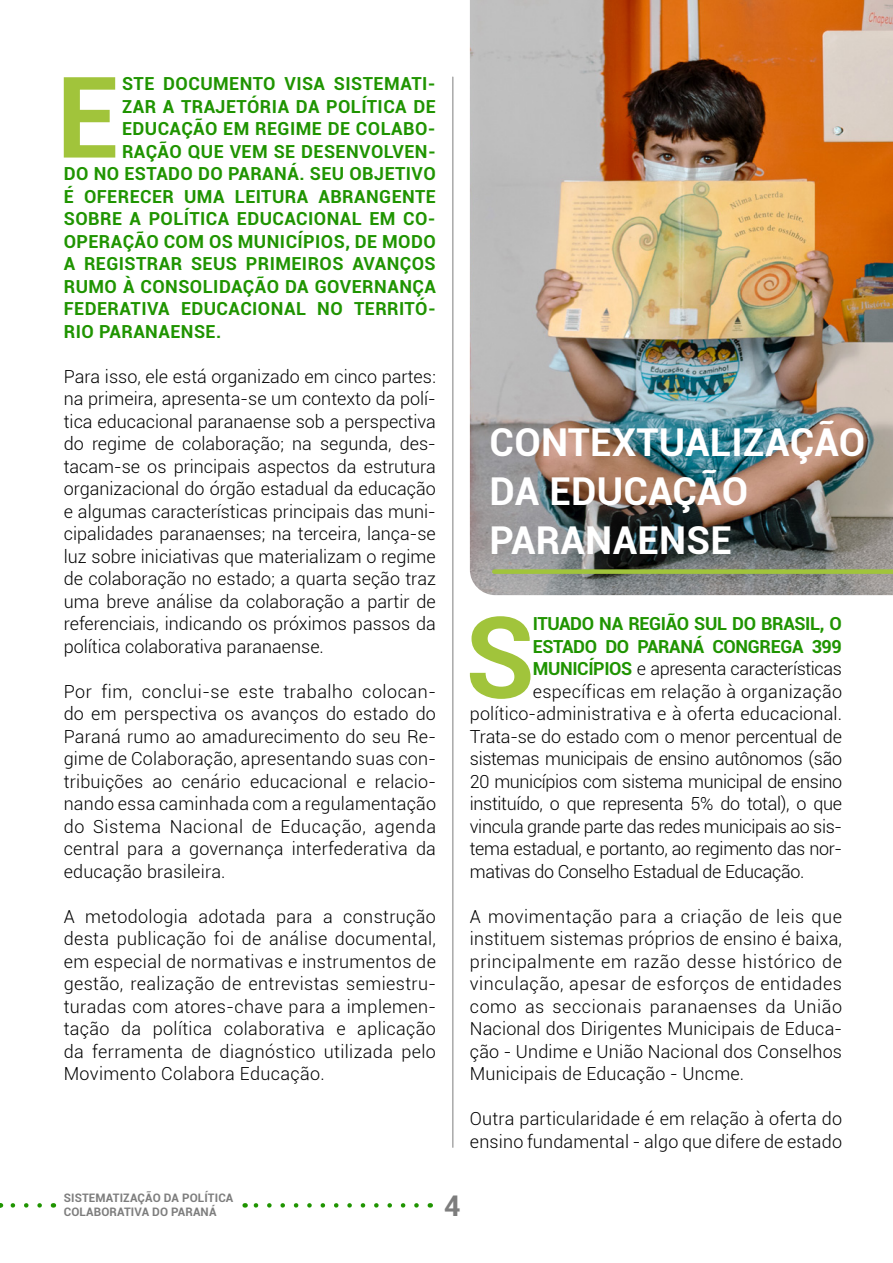
<style>
.page{position:relative;width:893px;height:1263px;background:#fff}
.page>*{position:absolute;margin:0;border:0;box-sizing:border-box;transform-origin:0 0}
.t1{font:700 112.95px "Roboto";color:#a1c43b}
.t2{font:700 38.4px/49.2px "Roboto";letter-spacing:.005em;color:#fff}
.t3{font:700 28.5px "Roboto";color:#7d7d7d}
.t4{font:300 18px/22.5px "Roboto";color:#000;text-align:justify}
.t5{font:700 18px "Roboto";letter-spacing:.025em;color:#1f9400}
.t6{font:300 18px "Roboto";letter-spacing:-.02em;color:#000}
.t7{font:700 18px "Roboto";letter-spacing:-.02em;color:#1f9400}
.t8{font:300 18px "Roboto";letter-spacing:.02em;color:#000}
.t9{font:700 11.7px/14.1px "Roboto";letter-spacing:.01em;color:#7d7d7d}
.s1{font-weight:700;color:#1f9400}
</style>
<div class="page">
<hr style="left:452px;top:77px;width:1px;height:1070px;background:#7d7d7d">
<svg style="left:245px;top:1203px;width:172px;height:4px"></svg>
<svg style="left:0;top:1203px;width:40px;height:4px"></svg>
<img style="left:470px;top:0;width:423px;height:595px">
<div style="left:494px;top:569px;width:399px;height:5px;background:#a1c43b"></div>
<h1 class="t1" style="left:56px;top:38px;width:64px">E</h1>
<p class="t5" style="left:122px;top:71px;width:315px">STE DOCUMENTO VISA SISTEMATI-</p>
<p class="t5" style="left:122px;top:93px;width:315px">ZAR A TRAJETÓRIA DA POLÍTICA DE</p>
<p class="t5" style="left:122px;top:116px;width:315px">EDUCAÇÃO EM REGIME DE COLABO-</p>
<p class="t5" style="left:122px;top:138px;width:315px">RAÇÃO QUE VEM SE DESENVOLVEN-</p>
<p class="t5" style="left:64px;top:161px;width:373px">DO NO ESTADO DO PARANÁ. SEU OBJETIVO</p>
<p class="t5" style="left:64px;top:183px;width:374px">É OFERECER UMA LEITURA ABRANGENTE</p>
<p class="t5" style="left:64px;top:206px;width:374px">SOBRE A POLÍTICA EDUCACIONAL EM CO-</p>
<p class="t5" style="left:64px;top:228px;width:374px">OPERAÇÃO COM OS MUNICÍPIOS, DE MODO</p>
<p class="t5" style="left:64px;top:251px;width:373px">A REGISTRAR SEUS PRIMEIROS AVANÇOS</p>
<p class="t5" style="left:64px;top:273px;width:374px">RUMO À CONSOLIDAÇÃO DA GOVERNANÇA</p>
<p class="t5" style="left:64px;top:296px;width:374px">FEDERATIVA EDUCACIONAL NO TERRITÓ-</p>
<p class="t5" style="left:64px;top:318px;width:159px">RIO PARANAENSE.</p>
<p class="t4" style="left:64px;top:364px;width:374px">Para isso, ele está organizado em cinco partes: na primeira, apresenta-se um contexto da polí&shy;tica educacional paranaense sob a perspectiva do regime de colaboração; na segunda, des&shy;tacam-se os principais aspectos da estrutura organizacional do órgão estadual da educação e algumas características principais das muni&shy;cipalidades paranaenses; na terceira, lança-se luz sobre iniciativas que materializam o regime de colaboração no estado; a quarta seção traz uma breve análise da colaboração a partir de referenciais, indicando os próximos passos da política colaborativa paranaense.</p>
<p class="t4" style="left:64px;top:679px;width:374px">Por fim, conclui-se este trabalho colocan&shy;do em perspectiva os avanços do estado do Paraná rumo ao amadurecimento do seu Re&shy;gime de Colaboração, apresentando suas con&shy;tribuições ao cenário educacional e relacio&shy;nando essa caminhada com a regulamentação do Sistema Nacional de Educação, agenda central para a governança interfederativa da educação brasileira.</p>
<p class="t4" style="left:64px;top:904px;width:374px">A metodologia adotada para a construção desta publicação foi de análise documental, em especial de normativas e instrumentos de gestão, realização de entrevistas semiestru&shy;turadas com atores-chave para a implemen&shy;tação da política colaborativa e aplicação da ferramenta de diagnóstico utilizada pelo Movimento Colabora Educação.</p>
<h2 class="t2" style="left:490px;top:416px;width:377px">CONTEXTUALIZAÇÃO<br>DA EDUCAÇÃO<br>PARANAENSE</h2>
<h1 class="t1" style="left:465px;top:578px;width:71px">S</h1>
<p class="t7" style="left:533px;top:611px;width:311px">ITUADO NA REGIÃO SUL DO BRASIL, O</p>
<p class="t7" style="left:533px;top:634px;width:311px">ESTADO DO PARANÁ CONGREGA 399</p>
<p class="t6" style="left:533px;top:656px;width:311px"><span class="s1">MUNICÍPIOS</span> e apresenta características</p>
<p class="t8" style="left:533px;top:679px;width:311px">específicas em relação à organização</p>
<p class="t4" style="left:470px;top:702px;width:374px">político-administrativa e à oferta educacional.</p>
<p class="t4" style="left:470px;top:724px;width:374px">Trata-se do estado com o menor percentual de</p>
<p class="t6" style="left:470px;top:746px;width:374px">sistemas municipais de ensino autônomos (são</p>
<p class="t6" style="left:470px;top:769px;width:374px">20 municípios com sistema municipal de ensino</p>
<p class="t6" style="left:470px;top:791px;width:374px">instituído, o que representa 5% do total), o que</p>
<p class="t6" style="left:470px;top:814px;width:374px">vincula grande parte das redes municipais ao sis-</p>
<p class="t6" style="left:470px;top:836px;width:374px">tema estadual, e portanto, ao regimento das nor-</p>
<p class="t6" style="left:470px;top:859px;width:336px">mativas do Conselho Estadual de Educação.</p>
<p class="t4" style="left:470px;top:904px;width:374px">A movimentação para a criação de leis que instituem sistemas próprios de ensino é baixa, principalmente em razão desse histórico de vinculação, apesar de esforços de entidades como as seccionais paranaenses da União Nacional dos Dirigentes Municipais de Educa&shy;ção - Undime e União Nacional dos Conselhos Municipais de Educação - Uncme.</p>
<p class="t4" style="left:470px;top:1107px;width:374px">Outra particularidade é em relação à oferta do ensino fundamental - algo que difere de estado</p>
<p class="t9" style="left:64px;top:1190px;width:171px">SISTEMATIZAÇÃO DA POLÍTICA<br>COLABORATIVA DO PARANÁ</p>
<h3 class="t3" style="left:444px;top:1185px;width:18px">4</h3>
</div>
